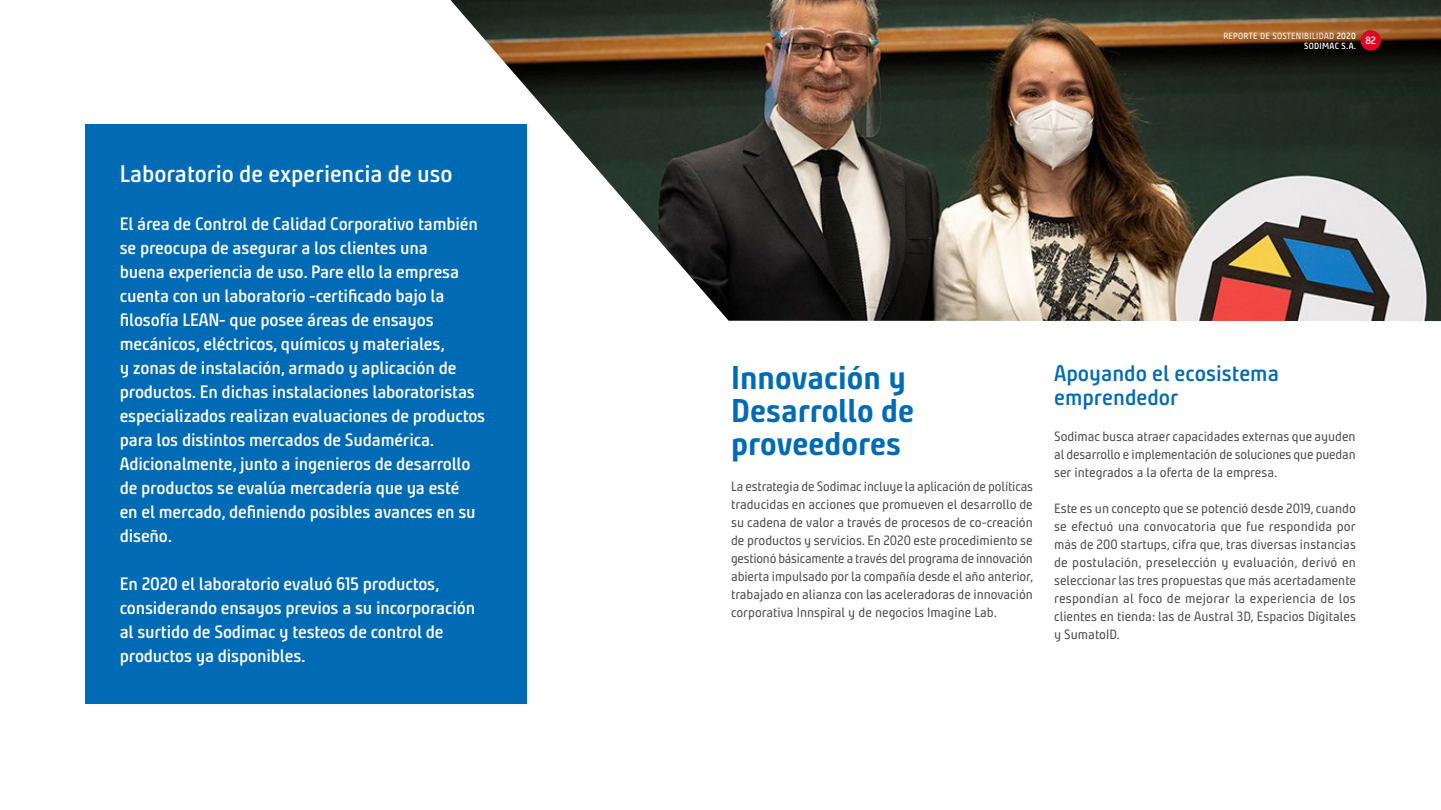
<style>
.page{position:relative;width:1441px;height:810px;background:#fff}
.page>*{position:absolute;margin:0;border:0;box-sizing:border-box;transform-origin:0 0}
.t1{font:700 33px/33px "Bunday Clean";color:#006bb5}
.t2{font:700 24px "Bunday Clean Se";color:#fff}
.t3{font:700 22.5px/24px "Bunday Clean Se";color:#006bb5}
.t4{font:700 18px/24px "Bunday Clean Se";letter-spacing:-.01em;color:#fff}
.t5{font:13.5px/18px "Bunday Clean";color:#4a4a49;text-align:justify}
.t6{font:700 10.5px "Bunday Clean Se";color:#fff}
.t7{font:9px "Bunday Clean";letter-spacing:.03em;color:#fff}
.t8{font:700 9px "Bunday Clean Se";letter-spacing:.03em;color:#fff}
.s1{font-family:"Bunday Clean Se";font-weight:700}
</style>
<div class="page">
<img style="left:451px;top:0;width:989px;height:321px">
<div style="left:85px;top:124px;width:441px;height:580px;background:#006bb5"></div>
<div style="left:1360px;top:30px;width:20px;height:21px;background:#e3051f;border-radius:50%"></div>
<h2 class="t2" style="left:120px;top:158px;width:334px">Laboratorio de experiencia de uso</h2>
<p class="t4" style="left:120px;top:212px;width:367px">El área de Control de Calidad Corporativo también se preocupa de asegurar a los clientes una<br>buena experiencia de uso. Pare ello la empresa cuenta con un laboratorio -certificado bajo la filosofía LEAN- que posee áreas de ensayos mecánicos, eléctricos, químicos y materiales,<br>y zonas de instalación, armado y aplicación de productos. En dichas instalaciones laboratoristas especializados realizan evaluaciones de productos para los distintos mercados de Sudamérica.<br>Adicionalmente, junto a ingenieros de desarrollo de productos se evalúa mercadería que ya esté<br>en el mercado, definiendo posibles avances en su diseño.</p>
<h3 class="t4" style="left:120px;top:572px;width:357px">En 2020 el laboratorio evaluó 615 productos, considerando ensayos previos a su incorporación al surtido de Sodimac y testeos de control de productos ya disponibles.</h3>
<p class="t7" style="left:1223px;top:30px;width:134px">REPORTE DE SOSTENIBILIDAD <span class="s1">2020</span></p>
<p class="t8" style="left:1303px;top:40px;width:53px">SODIMAC S.A.</p>
<p class="t6" style="left:1365px;top:33px;width:12px">82</p>
<h1 class="t1" style="left:731px;top:360px;width:185px">Innovación y<br>Desarrollo de proveedores</h1>
<p class="t5" style="left:731px;top:477px;width:304px">La estrategia de Sodimac incluye la aplicación de políticas traducidas en acciones que promueven el desarrollo de su cadena de valor a través de procesos de co-creación de productos y servicios. En 2020 este procedimiento se gestionó básicamente a través del programa de innovación abierta impulsado por la compañía desde el año anterior, trabajado en alianza con las aceleradoras de innovación corporativa Innspiral y de negocios Imagine Lab.</p>
<h3 class="t3" style="left:1054px;top:361px;width:226px">Apoyando el ecosistema emprendedor</h3>
<p class="t5" style="left:1054px;top:427px;width:303px">Sodimac busca atraer capacidades externas que ayuden al desarrollo e implementación de soluciones que puedan ser integrados a la oferta de la empresa.</p>
<p class="t5" style="left:1054px;top:499px;width:303px">Este es un concepto que se potenció desde 2019, cuando se efectuó una convocatoria que fue respondida por más de 200 startups, cifra que, tras diversas instancias de postulación, preselección y evaluación, derivó en seleccionar las tres propuestas que más acertadamente respondían al foco de mejorar la experiencia de los clientes en tienda: las de Austral 3D, Espacios Digitales y SumatoID.</p>
</div>
